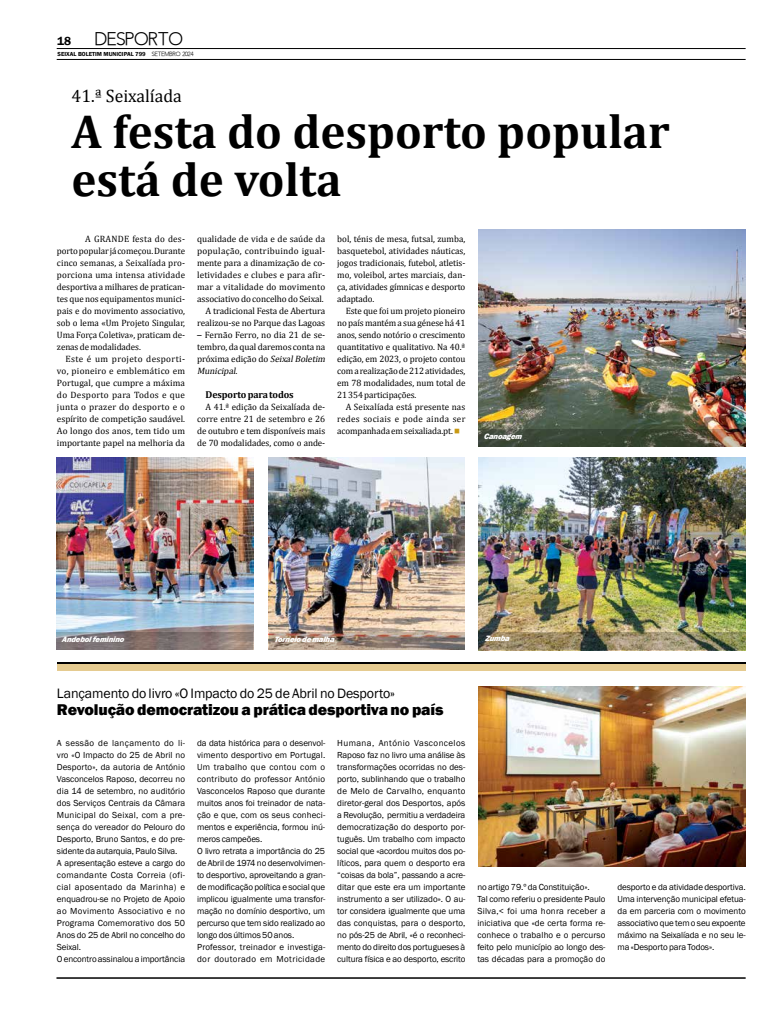
<style>
.page{position:relative;width:774px;height:1021px;background:#fff}
.page>*{position:absolute;margin:0;border:0;box-sizing:border-box;transform-origin:0 0}
.t1{font:700 48px/48px "Cambria";color:#000}
.t2{font:18px "Cambria";color:#000}
.t3{font:18px "Expo Light S Si";color:#000}
.t4{font:800 16px "Franklin Gothic";letter-spacing:-.005em;color:#000}
.t5{font:14px "Franklin Gothic";letter-spacing:-.01em;color:#000}
.t6{font:600 12px "Franklin Gothic";color:#000}
.t7{font:700 10px "Cambria";letter-spacing:-.01em;color:#000}
.t8{font:9.2px/12px "Cambria";letter-spacing:-.005em;color:#000;text-align:justify}
.t9{font:9px/12px "Franklin Gothic";letter-spacing:-.01em;color:#000}
.t10{font:italic 800 8px "Franklin Gothic";color:#fff}
.t11{font:600 6px "Franklin Gothic";color:#000}
.s1{font-family:"Expo Light S Si";font-weight:400}
.s2{font-family:"Alte Haas Grotesk"}
.s3{font-style:italic}
.s4{color:#c89913}
</style>
<div class="page">
<hr style="left:56px;top:977px;width:689px;height:1px;background:#000">
<hr style="left:57px;top:59px;width:689px;height:1px;background:#000">
<hr style="left:57px;top:48px;width:689px;height:1px;background:#000">
<hr style="left:57px;top:977px;width:689px;height:1px;background:#000">
<img style="left:478px;top:458px;width:268px;height:174px">
<img style="left:269px;top:458px;width:195px;height:174px">
<img style="left:57px;top:458px;width:196px;height:174px">
<svg style="left:269px;top:632px;width:195px;height:18px;background:#9f8b7d"></svg>
<svg style="left:57px;top:632px;width:196px;height:18px;background:#837674"></svg>
<img style="left:478px;top:632px;width:268px;height:18px">
<img style="left:479px;top:686px;width:267px;height:180px">
<div style="left:57px;top:663px;width:688px;height:7px;background:#e5cb90"></div>
<hr style="left:57px;top:662px;width:688px;height:1px;background:#000">
<img style="left:478px;top:230px;width:268px;height:199px">
<img style="left:478px;top:429px;width:268px;height:17px">
<h3 class="t6" style="left:57px;top:34px;width:16px">18</h3>
<h2 class="t3" style="left:95px;top:28px;width:90px">DESPORTO</h2>
<p class="t11" style="left:58px;top:50px;width:137px">SEIXAL BOLETIM MUNICIPAL 799 <span class="s1">SETEMBRO 2024</span></p>
<h2 class="t2" style="left:72px;top:85px;width:112px">41.ª Seixalíada</h2>
<h1 class="t1" style="left:72px;top:106px;width:600px">A festa do desporto popular está de volta</h1>
<p class="t8" style="left:57px;top:233px;width:130px;text-indent:28px">A GRANDE festa do des&shy;porto popular já começou. Durante cinco semanas, a Seixalíada pro&shy;porciona uma intensa atividade desportiva a milhares de pratican&shy;tes que nos equipamentos munici&shy;pais e do movimento associativo, sob o lema «Um Projeto Singular, Uma Força Coletiva», praticam de&shy;zenas de modalidades.</p>
<p class="t8" style="left:57px;top:353px;width:130px;text-indent:9px">Este é um projeto desporti&shy;vo, pioneiro e emblemático em Portugal, que cumpre a máxima do Desporto para Todos e que junta o prazer do desporto e o espírito de competição saudável.<br>Ao longo dos anos, tem tido um importante papel na melhoria da</p>
<p class="t8" style="left:197px;top:233px;width:130px;text-align:right">qualidade de vida e de saúde da população, contribuindo igual&shy;mente para a dinamização de co&shy;letividades e clubes e para afir&shy;mar a vitalidade do movimento associativo do concelho do Seixal.<br>A tradicional Festa de Abertura realizou-se no Parque das Lagoas</p>
<p class="t8" style="left:197px;top:328px;width:270px;text-align:left"><span class="s2">–</span> Fernão Ferro, no dia 21 de se-<br>tembro, da qual daremos conta na<br>próxima edição do <span class="s3">SeixalBoletim</span> edição, em 2023, o projeto contou <span class="s3">Municipal.</span></p>
<p class="t7" style="left:206px;top:387px;width:90px">Desporto para todos</p>
<p class="t8" style="left:197px;top:401px;width:130px;text-indent:9px">A 41.ª edição da Seixalíada de&shy;corre entre 21 de setembro e 26 de outubro e tem disponíveis mais de 70 modalidades, como o ande-</p>
<p class="t8" style="left:337px;top:233px;width:130px">bol, ténis de mesa, futsal, zumba, basquetebol, atividades náuticas, jogos tradicionais, futebol, atletis&shy;mo, voleibol, artes marciais, dan&shy;ça, atividades gímnicas e desporto adaptado.</p>
<p class="t8" style="left:337px;top:305px;width:130px;text-indent:9px">Este que foi um projeto pioneiro no país mantém a sua génese há 41 anos, sendo notório o crescimento quantitativo e qualitativo. Na 40.ª</p>
<p class="t8" style="left:337px;top:365px;width:130px">com a realização de 212 atividades, em 78 modalidades, num total de 21 354 participações.</p>
<p class="t8" style="left:337px;top:400px;width:130px;text-indent:9px">A Seixalíada está presente nas redes sociais e pode ainda ser acompanhada em seixaliada.pt. <span class="s4">■</span></p>
<p class="t10" style="left:484px;top:431px;width:41px">Canoagem</p>
<p class="t10" style="left:62px;top:634px;width:65px">Andebolfeminino</p>
<p class="t10" style="left:274px;top:633px;width:63px">Torneio de malha</p>
<p class="t10" style="left:485px;top:633px;width:28px">Zumba</p>
<h3 class="t5" style="left:57px;top:684px;width:340px">Lançamento do livro «O Impacto do 25 de Abril no Desporto»</h3>
<h3 class="t4" style="left:57px;top:699px;width:388px">Revolução democratizou a prática desportiva no país</h3>
<p class="t9" style="left:57px;top:737px;width:130px">A sessão de lançamento do li&shy;vro «O Impacto do 25 de Abril no<br>Desporto», da autoria de António<br>Vasconcelos Raposo, decorreu no dia 14 de setembro, no auditório dos Serviços Centrais da Câmara<br>Municipal do Seixal, com a pre&shy;sença do vereador do Pelouro do<br>Desporto, Bruno Santos, e do pre&shy;sidente da autarquia, Paulo Silva.<br>A apresentação esteve a cargo do comandante Costa Correia (ofi&shy;cial aposentado da Marinha) e enquadrou-se no Projeto de Apoio ao Movimento Associativo e no<br>Programa Comemorativo dos 50<br>Anos do 25 de Abril no concelho do<br>Seixal.<br>O encontro assinalou a importância</p>
<p class="t9" style="left:197px;top:737px;width:130px">da data histórica para o desenvol&shy;vimento desportivo em Portugal.<br>Um trabalho que contou com o contributo do professor António<br>Vasconcelos Raposo que durante muitos anos foi treinador de nata&shy;ção e que, com os seus conheci&shy;mentos e experiência, formou inú&shy;meros campeões.<br>O livro retrata a importância do 25 de Abril de 1974 no desenvolvimen&shy;to desportivo, aproveitando a gran&shy;de modificação política e social que implicou igualmente uma transfor&shy;mação no domínio desportivo, um percurso que tem sido realizado ao longo dos últimos 50 anos.<br>Professor, treinador e investiga&shy;dor doutorado em Motricidade</p>
<p class="t9" style="left:337px;top:737px;width:130px;text-align:justify">Humana, António Vasconcelos Raposo faz no livro uma análise às transformações ocorridas no des&shy;porto, sublinhando que o trabalho de Melo de Carvalho, enquanto diretor-geral dos Desportos, após a Revolução, permitiu a verdadeira democratização do desporto por&shy;tuguês. Um trabalho com impacto social que «acordou muitos dos po&shy;líticos, para quem o desporto era “coisas da bola”, passando a acre&shy;ditar que este era um importante instrumento a ser utilizado». O au&shy;tor considera igualmente que uma das conquistas, para o desporto, no pós-25 de Abril, «é o reconheci&shy;mento do direito dos portugueses à cultura física e ao desporto, escrito</p>
<p class="t9" style="left:477px;top:881px;width:130px">no artigo 79.º da Constituição».<br>Tal como referiu o presidente Paulo<br>Silva,&lt; foi uma honra receber a iniciativa que «de certa forma re&shy;conhece o trabalho e o percurso feito pelo município ao longo des&shy;tas décadas para a promoção do</p>
<p class="t9" style="left:617px;top:881px;width:130px;text-align:justify">desporto e da atividade desportiva.<br>Uma intervenção municipal efetua&shy;da em parceria com o movimento associativo que tem o seu expoente máximo na Seixalíada e no seu le&shy;ma «Desporto para Todos».</p>
</div>
